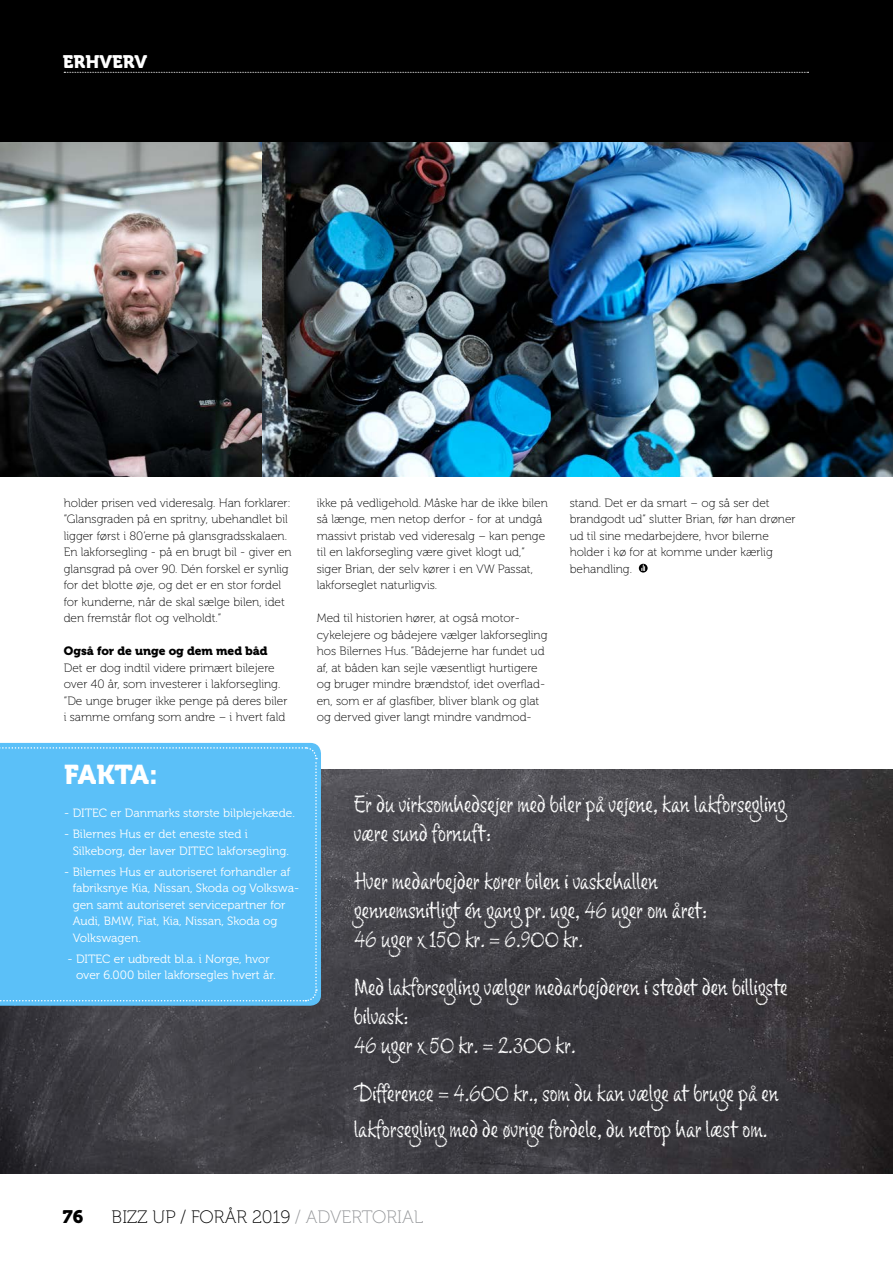
<style>
.page{position:relative;width:893px;height:1263px;background:#fff}
.page>*{position:absolute;margin:0;border:0;box-sizing:border-box;transform-origin:0 0}
.t1{font:27px "Museo 900";color:#fff}
.t2{font:24px/28.8px "Chalky";color:#fff}
.t3{font:18px "Museo 100";color:#000}
.t4{font:18px "Museo 900";color:#fff}
.t5{font:18px "Museo 900";color:#000}
.t6{font:12px/16.5px "Museo 100";color:#000}
.t7{font:12px/16.5px "Museo 300";color:#fff}
.t8{font:12px "Museo 900";color:#000}
.s1{color:#939598}
</style>
<div class="page">
<img style="left:0;top:770px;width:893px;height:404px">
<div style="left:0;top:0;width:893px;height:142px;background:#000"></div>
<svg style="left:64px;top:72px;width:744px;height:1px"></svg>
<img style="left:262px;top:142px;width:631px;height:334px">
<svg style="left:0;top:743px;width:321px;height:263px;background:#5bbbf1"></svg>
<div style="left:0;top:746px;width:318px;height:256px;background:#5bc0f8"></div>
<img style="left:0;top:142px;width:262px;height:334px">
<svg style="left:639px;top:564px;width:9px;height:8px"></svg>
<h3 class="t4" style="left:63px;top:52px;width:86px">ERHVERV</h3>
<p class="t6" style="left:64px;top:494px;width:229px">holder prisen ved videresalg. Han forklarer: ”Glansgraden på en spritny, ubehandlet bil ligger først i 80’erne på glansgradsskalaen.<br>En lakforsegling - på en brugt bil - giver en glansgrad på over 90. Dén forskel er synlig for det blotte øje, og det er en stor fordel for kunderne, når de skal sælge bilen, idet den fremstår flot og velholdt.”</p>
<p class="t8" style="left:64px;top:644px;width:205px">Også for de unge og dem med båd</p>
<p class="t6" style="left:64px;top:659px;width:225px">Det er dog indtil videre primært bilejere over 40 år, som investerer i lakforsegling. ”De unge bruger ikke penge på deres biler i samme omfang som andre – i hvert fald</p>
<h1 class="t1" style="left:64px;top:760px;width:95px">FAKTA:</h1>
<p class="t7" style="left:64px;top:805px;width:232px">- DITEC er Danmarks største bilplejekæde.</p>
<p class="t7" style="left:73px;top:826px;width:218px;text-indent:-8px">- Bilernes Hus er det eneste sted i<br>Silkeborg, der laver DITEC lakforsegling.</p>
<p class="t7" style="left:73px;top:864px;width:228px;text-indent:-8px">- Bilernes Hus er autoriseret forhandler af fabriksnye Kia, Nissan, Skoda og Volkswa&shy;gen samt autoriseret servicepartner for Audi, BMW, Fiat, Kia, Nissan, Skoda og Volkswagen.</p>
<p class="t7" style="left:76px;top:951px;width:201px;text-indent:-8px">- DITEC er udbredt bl.a. i Norge, hvor over 6.000 biler lakforsegles hvert år.</p>
<p class="t6" style="left:317px;top:494px;width:233px">ikke på vedligehold. Måske har de ikke bilen så længe, men netop derfor - for at undgå massivt pristab ved videresalg – kan penge til en lakforsegling være givet klogt ud,” siger Brian, der selv kører i en VW Passat, lakforseglet naturligvis.</p>
<p class="t6" style="left:317px;top:610px;width:232px">Med til historien hører, at også motor&shy;cykelejere og bådejere vælger lakforsegling hos Bilernes Hus. ”Bådejerne har fundet ud af, at båden kan sejle væsentligt hurtigere og bruger mindre brændstof, idet overflad&shy;en, som er af glasfiber, bliver blank og glat og derved giver langt mindre vandmod-</p>
<p class="t6" style="left:570px;top:494px;width:227px">stand. Det er da smart – og så ser det brandgodt ud” slutter Brian, før han drøner ud til sine medarbejdere, hvor bilerne holder i kø for at komme under kærlig behandling.</p>
<h2 class="t2" style="left:354px;top:789px;width:433px">Er du virksomhedsejer med biler på vejene, kan lakforsegling være sund fornuft:</h2>
<h2 class="t2" style="left:354px;top:866px;width:355px">Hver medarbejder kører bilen i vaskehallen gennemsnitligt én gang pr. uge, 46 uger om året:<br>46 uger x 150 kr. = 6.900 kr.</h2>
<h2 class="t2" style="left:354px;top:972px;width:435px">Med lakforsegling vælger medarbejderen i stedet den billigste bilvask:<br>46 uger x 50 kr. = 2.300 kr.</h2>
<h2 class="t2" style="left:354px;top:1075px;width:426px;line-height:36px">Difference = 4.600 kr., som du kan vælge at bruge på en lakforsegling med de øvrige fordele, du netop har læst om.</h2>
<h3 class="t5" style="left:63px;top:1207px;width:22px">76</h3>
<h3 class="t3" style="left:112px;top:1207px;width:313px">BIZZ UP / FORÅR 2019 <span class="s1">/ ADVERTORIAL</span></h3>
</div>
